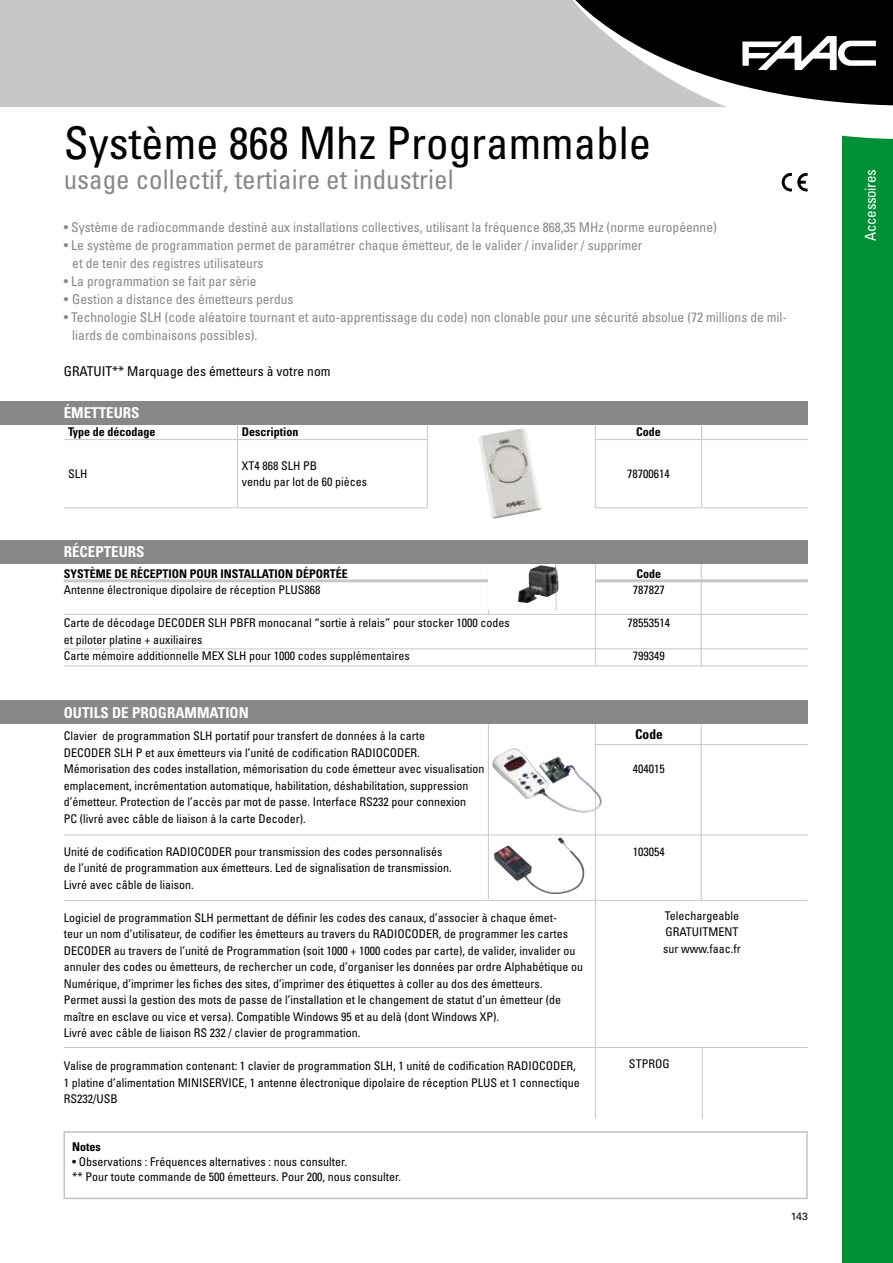
<style>
.page{position:relative;width:893px;height:1263px;background:#fff}
.page>*{position:absolute;margin:0;border:0;box-sizing:border-box;transform-origin:0 0}
.t1{font:condensed 45px "Univers LT Std";color:#000}
.t2{font:condensed 27px "Univers LT Std";color:#87888a}
.t3{font:700 condensed 15px "Univers LT Std";color:#fff}
.t4{font:condensed 15px "Univers LT Std";letter-spacing:-.025em;color:#fff}
.t5{font:condensed 13.5px/18px "Univers LT Std";color:#87888a}
.t6{font:condensed 13.5px "Univers LT Std";color:#000}
.t7{font:700 condensed 13.5px "Univers LT Std";color:#000}
.t8{font:condensed 12px/16.5px "Univers LT Std";color:#000}
.t9{font:700 condensed 12px "Univers LT Std";color:#000}
.t10{font:10.5px "Univers LT Std";color:#000}
</style>
<div class="page">
<div style="left:842px;top:0;width:51px;height:1263px;background:#009037"></div>
<div style="left:0;top:0;width:893px;height:106px;background:#c6c7c8"></div>
<svg style="left:564px;top:0;width:329px;height:139px"></svg>
<div style="left:64px;top:1131px;width:744px;height:68px;border:2px solid #bec3c7"></div>
<svg style="left:782px;top:173px;width:26px;height:19px"></svg>
<div style="left:0;top:700px;width:808px;height:24px;background:#87888a"></div>
<div style="left:0;top:401px;width:808px;height:23px;background:#87888a"></div>
<svg style="left:237px;top:424px;width:1px;height:15px"></svg>
<svg style="left:701px;top:424px;width:1px;height:15px"></svg>
<hr style="left:64px;top:439px;width:174px;height:1px;background:#c6c7c8">
<hr style="left:237px;top:440px;width:1px;height:67px;background:#c6c7c8">
<hr style="left:701px;top:440px;width:1px;height:67px;background:#c6c7c8">
<hr style="left:238px;top:439px;width:190px;height:1px;background:#c6c7c8">
<hr style="left:595px;top:439px;width:107px;height:1px;background:#c6c7c8">
<hr style="left:702px;top:439px;width:106px;height:1px;background:#c6c7c8">
<hr style="left:64px;top:507px;width:174px;height:1px;background:#c6c7c8">
<hr style="left:238px;top:507px;width:190px;height:1px;background:#c6c7c8">
<hr style="left:595px;top:507px;width:107px;height:1px;background:#c6c7c8">
<hr style="left:702px;top:507px;width:106px;height:1px;background:#c6c7c8">
<svg style="left:427px;top:424px;width:1px;height:15px"></svg>
<svg style="left:595px;top:424px;width:1px;height:15px"></svg>
<hr style="left:427px;top:440px;width:1px;height:67px;background:#c6c7c8">
<hr style="left:595px;top:440px;width:1px;height:67px;background:#c6c7c8">
<hr style="left:595px;top:558px;width:1px;height:107px;background:#c6c7c8">
<hr style="left:595px;top:724px;width:1px;height:395px;background:#c6c7c8">
<hr style="left:64px;top:614px;width:744px;height:1px;background:#c6c7c8">
<hr style="left:64px;top:579px;width:744px;height:3px;background:#c6c7c8">
<hr style="left:594px;top:744px;width:214px;height:1px;background:#c6c7c8">
<hr style="left:64px;top:1047px;width:744px;height:1px;background:#c6c7c8">
<hr style="left:64px;top:648px;width:744px;height:1px;background:#c6c7c8">
<hr style="left:64px;top:665px;width:744px;height:1px;background:#c6c7c8">
<hr style="left:64px;top:834px;width:744px;height:1px;background:#c6c7c8">
<hr style="left:64px;top:900px;width:744px;height:1px;background:#c6c7c8">
<hr style="left:701px;top:559px;width:1px;height:107px;background:#c6c7c8">
<hr style="left:701px;top:725px;width:1px;height:175px;background:#c6c7c8">
<hr style="left:702px;top:1048px;width:1px;height:71px;background:#c6c7c8">
<hr style="left:488px;top:558px;width:1px;height:56px;background:#c6c7c8">
<hr style="left:488px;top:724px;width:1px;height:175px;background:#c6c7c8">
<div style="left:0;top:540px;width:808px;height:23px;background:#87888a"></div>
<img style="left:492px;top:748px;width:110px;height:65px">
<img style="left:493px;top:837px;width:91px;height:57px">
<div style="left:489px;top:564px;width:106px;height:46px;background:#fff"></div>
<img style="left:518px;top:564px;width:41px;height:46px">
<img style="left:479px;top:428px;width:63px;height:90px">
<h1 class="t1" style="left:64px;top:115px;width:589px">Système 868 Mhz Programmable</h1>
<h2 class="t2" style="left:64px;top:163px;width:391px">usage collectif, tertiaire et industriel</h2>
<p class="t5" style="left:64px;top:218px;width:655px">• Système de radiocommande destiné aux installations collectives, utilisant la fréquence 868,35 MHz (norme européenne)</p>
<p class="t5" style="left:72px;top:236px;width:572px;text-indent:-9px">• Le système de programmation permet de paramétrer chaque émetteur, de le valider / invalider / supprimer et de tenir des registres utilisateurs</p>
<p class="t5" style="left:64px;top:272px;width:194px">• La programmation se fait par sèrie</p>
<p class="t5" style="left:64px;top:290px;width:231px">• Gestion a distance des émetteurs perdus</p>
<p class="t5" style="left:72px;top:308px;width:716px;text-indent:-9px">• Technologie SLH (code aléatoire tournant et auto-apprentissage du code) non clonable pour une sécurité absolue (72 millions de mil&shy;liards de combinaisons possibles).</p>
<p class="t6" style="left:64px;top:363px;width:268px">GRATUIT** Marquage des émetteurs à votre nom</p>
<p class="t3" style="left:64px;top:404px;width:10px">ÉMETTEURS</p>
<p class="t9" style="left:68px;top:425px;width:89px">TYPE DE DÉCODAGE</p>
<p class="t9" style="left:242px;top:425px;width:58px">DESCRIPTION</p>
<p class="t9" style="left:636px;top:425px;width:26px">CODE</p>
<p class="t8" style="left:68px;top:465px;width:21px">SLH</p>
<p class="t8" style="left:242px;top:457px;width:127px">XT4 868 SLH PB<br>vendu par lot de 60 pièces</p>
<p class="t8" style="left:627px;top:465px;width:44px">78700614</p>
<p class="t3" style="left:64px;top:542px;width:9px">RÉCEPTEURS</p>
<p class="t9" style="left:64px;top:566px;width:285px">SYSTÈME DE RÉCEPTION POUR INSTALLATION DÉPORTÉE</p>
<p class="t9" style="left:636px;top:566px;width:26px">CODE</p>
<p class="t8" style="left:64px;top:582px;width:258px">Antenne électronique dipolaire de réception PLUS868</p>
<p class="t8" style="left:633px;top:582px;width:33px">787827</p>
<p class="t8" style="left:64px;top:615px;width:447px">Carte de décodage DECODER SLH PBFR monocanal “sortie à relais” pour stocker 1000 codes</p>
<p class="t8" style="left:627px;top:615px;width:44px">78553514</p>
<p class="t8" style="left:64px;top:631px;width:347px">et piloter platine + auxiliaires<br>Carte mémoire additionnelle MEX SLH pour 1000 codes supplémentaires</p>
<p class="t8" style="left:633px;top:648px;width:33px">799349</p>
<p class="t3" style="left:64px;top:703px;width:9px">OUTILS</p>
<p class="t3" style="left:112px;top:703px;width:30px">DE PROGRAMMATION</p>
<p class="t8" style="left:64px;top:727px;width:422px">Clavier de programmation SLH portatif pour transfert de données à la carte<br>DECODER SLH P et aux émetteurs via l’unité de codification RADIOCODER.<br>Mémorisation des codes installation, mémorisation du code émetteur avec visualisation</p>
<p class="t7" style="left:635px;top:726px;width:29px">CODE</p>
<p class="t8" style="left:633px;top:760px;width:33px">404015</p>
<p class="t8" style="left:64px;top:777px;width:406px">emplacement, incrémentation automatique, habilitation, déshabilitation, suppression d’émetteur. Protection de l’accès par mot de passe. Interface RS232 pour connexion<br>PC (livré avec câble de liaison à la carte Decoder).</p>
<p class="t8" style="left:64px;top:843px;width:380px">Unité de codification RADIOCODER pour transmission des codes personnalisés</p>
<p class="t8" style="left:633px;top:843px;width:33px">103054</p>
<p class="t8" style="left:64px;top:859px;width:389px">de l’unité de programmation aux émetteurs. Led de signalisation de transmission.<br>Livré avec câble de liaison.</p>
<p class="t8" style="left:64px;top:909px;width:521px">Logiciel de programmation SLH permettant de définir les codes des canaux, d’associer à chaque émet-<br>teur un nom d’utilisateur, de codifier les émetteurs au travers du RADIOCODER, de programmer les cartes DECODER au travers de l’unité de Programmation (soit 1000 + 1000 codes par carte), de valider, invalider ou annuler des codes ou émetteurs, de rechercher un code, d’organiser les données par ordre Alphabétique ou Numérique, d’imprimer les fiches des sites, d’imprimer des étiquettes à coller au dos des émetteurs.<br>Permet aussi la gestion des mots de passe de l’installation et le changement de statut d’un émetteur (de maître en esclave ou vice et versa). Compatible Windows 95 et au delà (dont Windows XP).<br>Livré avec câble de liaison RS 232 / clavier de programmation.</p>
<p class="t8" style="left:64px;top:1057px;width:517px">Valise de programmation contenant: 1 clavier de programmation SLH, 1 unité de codification RADIOCODER,<br>1 platine d’alimentation MINISERVICE, 1 antenne électronique dipolaire de réception PLUS et 1 connectique<br>RS232/USB</p>
<p class="t8" style="left:663px;top:907px;width:79px">Telechargeable<br>GRATUITMENT sur www.faac.fr</p>
<p class="t8" style="left:629px;top:1055px;width:42px">STPROG</p>
<p class="t9" style="left:72px;top:1140px;width:30px">NOTES</p>
<p class="t8" style="left:72px;top:1154px;width:331px;line-height:15px">• Observations : Fréquences alternatives : nous consulter.<br>** Pour toute commande de 500 émetteurs. Pour 200, nous consulter.</p>
<p class="t10" style="left:791px;top:1209px;width:19px">143</p>
<p class="t4" style="left:861px;top:241px;width:73px;rotate:-90deg">Accessoires</p>
</div>
